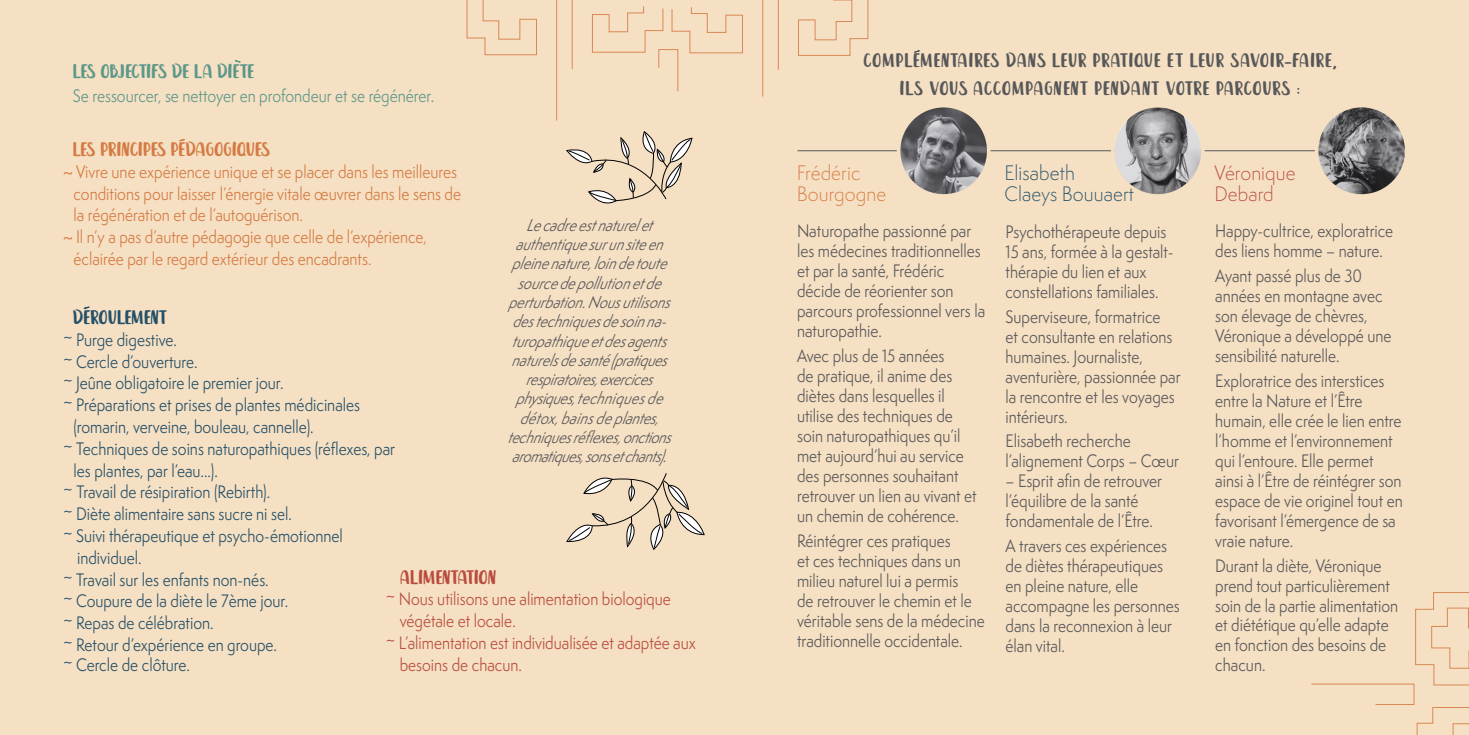
<style>
.page{position:relative;width:1469px;height:735px;background:#fff}
.page>*{position:absolute;margin:0;border:0;box-sizing:border-box;transform-origin:0 0}
.t1{font:19.25px "Leira Lite";letter-spacing:.04em;color:#57585a}
.t2{font:19.25px "Leira Lite";letter-spacing:.015em;color:#d47a43}
.t3{font:300 19.25px "Semplicita Pro";letter-spacing:.005em;color:#245068;scale:.95 1}
.t4{font:19.25px "Leira Lite";letter-spacing:.01em;color:#5c9889}
.t5{font:300 19.25px "Semplicita Pro";letter-spacing:.005em;color:#d47a43;scale:.95 1}
.t6{font:300 19.25px "Semplicita Pro";letter-spacing:.005em;color:#b84d3f;scale:.95 1}
.t7{font:19.25px "Leira Lite";letter-spacing:.01em;color:#b84d3f}
.t8{font:19.25px "Leira Lite";color:#245068}
.t9{font:16.62px/19.9px "Semplicita Pro";color:#57585a;scale:.88 1}
.t10{font:16.62px "Semplicita Pro";color:#245068}
.t11{font:16.62px "Semplicita Pro";color:#d47a43;scale:.88 1}
.t12{font:16.62px "Semplicita Pro";color:#b84d3f}
.t13{font:16.62px "Semplicita Pro";color:#245068;scale:.88 1}
.t14{font:16.62px "Semplicita Pro";color:#5c9889;scale:.88 1}
.t15{font:16.62px "Semplicita Pro";color:#b84d3f;scale:.88 1}
.t16{font:italic 15.75px/19.2px "Semplicita Pro";color:#57585a;text-align:center;scale:.88 1}
.s1{font-family:"Myriad Pro"}
</style>
<div class="page">
<div style="left:0;top:0;width:1468px;height:734px;background:#f6e0c3"></div>
<hr style="left:797px;top:150px;width:608px;height:1px;background:#57585a">
<img style="left:1316px;top:106px;width:90px;height:90px;border-radius:45px">
<div style="left:1314px;top:104px;width:94px;height:93px;border:4px solid #f6e0c3;border-radius:50%"></div>
<img style="left:898px;top:106px;width:90px;height:90px;border-radius:45px">
<div style="left:896px;top:104px;width:94px;height:93px;border:4px solid #f6e0c3;border-radius:50%"></div>
<img style="left:1128px;top:109px;width:71px;height:83px">
<div style="left:1110px;top:104px;width:94px;height:93px;border:4px solid #f6e0c3;border-radius:50%"></div>
<svg style="left:566px;top:473px;width:138px;height:76px"></svg>
<svg style="left:566px;top:131px;width:126px;height:73px"></svg>
<svg style="left:1311px;top:592px;width:157px;height:142px"></svg>
<svg style="left:777px;top:0;width:91px;height:70px"></svg>
<svg style="left:571px;top:0;width:192px;height:97px"></svg>
<svg style="left:466px;top:0;width:91px;height:121px"></svg>
<svg style="left:235px;top:60px;width:6px;height:3px"></svg>
<svg style="left:179px;top:139px;width:6px;height:3px"></svg>
<svg style="left:83px;top:306px;width:7px;height:3px"></svg>
<svg style="left:914px;top:50px;width:6px;height:3px"></svg>
<svg style="left:900px;top:108px;width:86px;height:86px;background:#727276"></svg>
<svg style="left:1114px;top:108px;width:87px;height:86px;background:#98989a"></svg>
<svg style="left:1318px;top:108px;width:86px;height:86px;background:#6c6c6f"></svg>
<p class="t4" style="left:73px;top:62px;width:183px">LES OBJECTIFS DE LA DIETE</p>
<p class="t14" style="left:73px;top:83px;width:412px">Se ressourcer, se nettoyer en profondeur et se régénérer.</p>
<p class="t2" style="left:73px;top:140px;width:198px">LES PRINCIPES PEDAGOGIQUES</p>
<p class="t11" style="left:63px;top:160px;width:449px"><span class="s1">~</span> Vivre une expérience unique et se placer dans les meilleures</p>
<p class="t11" style="left:74px;top:181px;width:442px">conditions pour laisser l’énergie vitale œuvrer dans le sens de</p>
<p class="t11" style="left:74px;top:203px;width:262px">la régénération et de l’autoguérison.</p>
<p class="t11" style="left:63px;top:225px;width:415px"><span class="s1">~</span> Il n’y a pas d’autre pédagogie que celle de l’expérience,</p>
<p class="t11" style="left:74px;top:247px;width:340px">éclairée par le regard extérieur des encadrants.</p>
<p class="t16" style="left:508px;top:215px;width:193px">Lecadreestnaturelet authentiquesurunsiteen<br>p leinenature,loindetoute sourcedep ollutionetde<br>p erturbation.Nousutilisons destechniquesdesoinna&shy;turop athiqueetdesagents naturelsdesanté(pratiques resp iratoires,exercices physiques,techniquesde détox,bainsdep lantes, techniquesréflexes,onctions aromatiques,sonsetchants).</p>
<p class="t8" style="left:73px;top:308px;width:96px">DEROULEMENT</p>
<p class="t10" style="left:63px;top:328px;width:115px">~ Purge digestive.</p>
<p class="t10" style="left:63px;top:349px;width:136px">~ Cercle d’ouverture.</p>
<p class="t10" style="left:63px;top:371px;width:222px">~ Jeûne obligatoire le premier jour.</p>
<p class="t10" style="left:63px;top:393px;width:298px">~ Préparations et prises de plantes médicinales</p>
<p class="t13" style="left:74px;top:415px;width:274px">(romarin, verveine, bouleau, cannelle).</p>
<p class="t10" style="left:63px;top:436px;width:333px">~ Techniques de soins naturopathiques (réflexes, par</p>
<p class="t13" style="left:74px;top:458px;width:166px">les plantes, par l’eau...).</p>
<p class="t10" style="left:63px;top:480px;width:209px">~ Travail de résipiration (Rebirth).</p>
<p class="t10" style="left:63px;top:502px;width:230px">~ Diète alimentaire sans sucre ni sel.</p>
<p class="t10" style="left:63px;top:523px;width:281px">~ Suivi thérapeutique et psycho-émotionnel</p>
<p class="t13" style="left:77px;top:545px;width:75px">individuel.</p>
<p class="t10" style="left:63px;top:567px;width:207px">~ Travail sur les enfants non-nés.</p>
<p class="t10" style="left:63px;top:589px;width:227px">~ Coupure de la diète le 7ème jour.</p>
<p class="t10" style="left:63px;top:610px;width:152px">~ Repas de célébration.</p>
<p class="t10" style="left:63px;top:632px;width:215px">~ Retour d’expérience en groupe.</p>
<p class="t10" style="left:63px;top:652px;width:128px">~ Cercle de clôture.</p>
<p class="t7" style="left:400px;top:568px;width:97px">ALIMENTATION</p>
<p class="t12" style="left:386px;top:587px;width:287px">~ Nous utilisons une alimentation biologique</p>
<p class="t15" style="left:400px;top:609px;width:133px">végétale et locale.</p>
<p class="t12" style="left:386px;top:630px;width:312px">~ L’alimentation est individualisée et adaptée aux</p>
<p class="t15" style="left:400px;top:652px;width:140px">besoins de chacun.</p>
<p class="t1" style="left:863px;top:52px;width:474px">COMPLEMENTAIRES DANS LEUR PRATIQUE ET LEUR SAVOIR-FAIRE,</p>
<p class="t1" style="left:900px;top:80px;width:401px">ILS VOUS ACCOMPAGNENT PENDANT VOTRE PARCOURS :</p>
<p class="t5" style="left:796px;top:160px;width:68px">Frédéric</p>
<p class="t5" style="left:796px;top:181px;width:96px">Bourgogne</p>
<p class="t9" style="left:797px;top:220px;width:215px">Naturopathe passionné par les médecines traditionnelles et par la santé, Frédéric décide de réorienter son parcours professionnel vers la naturopathie.</p>
<p class="t9" style="left:797px;top:345px;width:206px">Avec plus de 15 années<br>de pratique, il anime des diètes dans lesquelles il utilise des techniques de soin naturopathiques qu’il met aujourd’hui au service des personnes souhaitant retrouver un lien au vivant et un chemin de cohérence.</p>
<p class="t9" style="left:797px;top:530px;width:215px">Réintégrer ces pratiques<br>et ces techniques dans un milieu naturel lui a permis<br>de retrouver le chemin et le véritable sens de la médecine traditionnelle occidentale.</p>
<p class="t3" style="left:1004px;top:160px;width:76px">Elisabeth</p>
<p class="t3" style="left:1004px;top:181px;width:138px">Claeys Bouuaert</p>
<p class="t9" style="left:1005px;top:221px;width:192px">Psychothérapeute depuis<br>15 ans, formée à la gestalt&shy;thérapie du lien et aux constellations familiales.</p>
<p class="t9" style="left:1005px;top:306px;width:200px">Superviseure, formatrice<br>et consultante en relations humaines. Journaliste, aventurière, passionnée par la rencontre et les voyages intérieurs.</p>
<p class="t9" style="left:1005px;top:431px;width:198px">Elisabeth recherche l’alignement Corps – Cœur</p>
<p class="t9" style="left:1005px;top:470px;width:179px">– Esprit afin de retrouver l’équilibre de la santé fondamentale de l’Être.</p>
<p class="t9" style="left:1005px;top:535px;width:199px">A travers ces expériences de diètes thérapeutiques en pleine nature, elle accompagne les personnes dans la reconnexion à leur élan vital.</p>
<p class="t6" style="left:1214px;top:160px;width:87px">Véronique</p>
<p class="t6" style="left:1214px;top:181px;width:64px">Debard</p>
<p class="t9" style="left:1215px;top:220px;width:204px">Happy-cultrice, exploratrice des liens homme – nature.</p>
<p class="t9" style="left:1215px;top:265px;width:202px">Ayant passé plus de 30 années en montagne avec son élevage de chèvres,<br>Véronique a développé une sensibilité naturelle.</p>
<p class="t9" style="left:1215px;top:370px;width:214px">Exploratrice des interstices entre la Nature et l’Être humain, elle crée le lien entre l’homme et l’environnement qui l’entoure. Elle permet ainsi à l’Être de réintégrer son espace de vie originel tout en favorisant l’émergence de sa vraie nature.</p>
<p class="t9" style="left:1215px;top:555px;width:209px">Durant la diète, Véronique prend tout particulièrement soin de la partie alimentation et diététique qu’elle adapte en fonction des besoins de chacun.</p>
</div>
